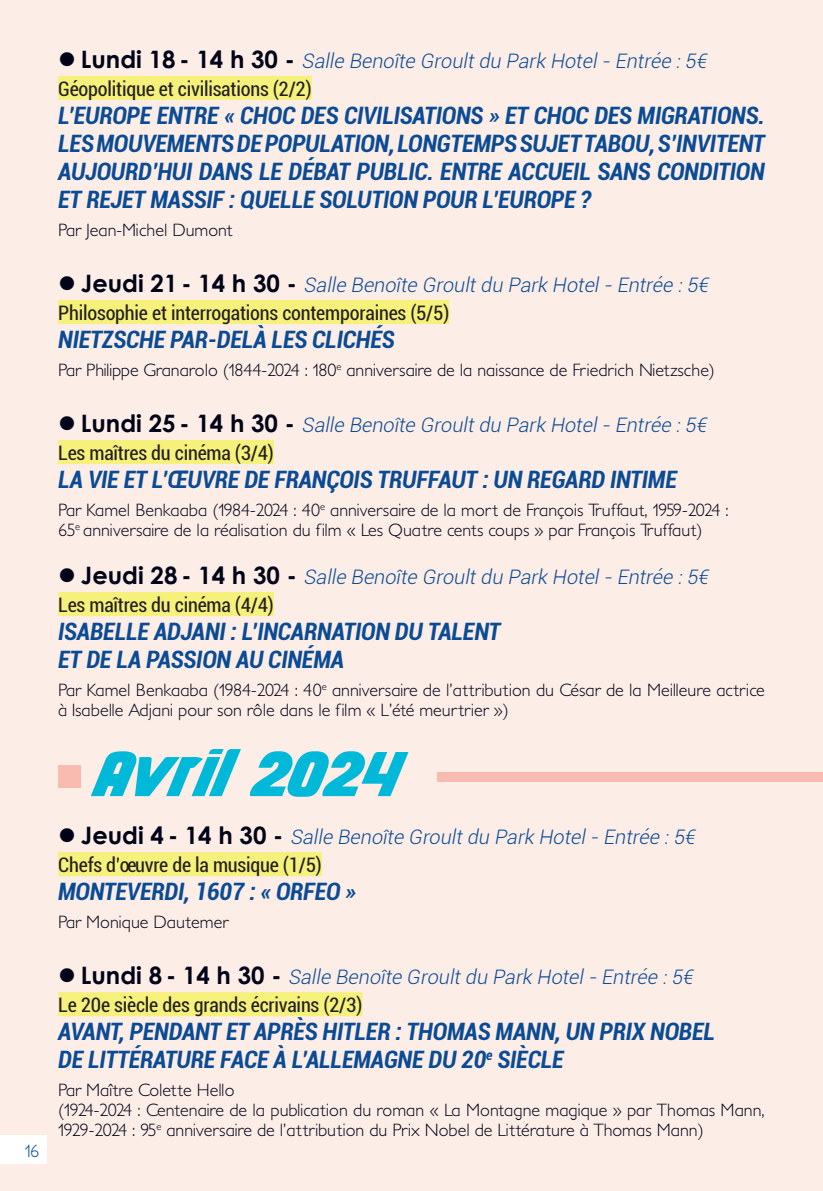
<style>
.page{position:relative;width:823px;height:1191px;background:#fff}
.page>*{position:absolute;margin:0;border:0;box-sizing:border-box;transform-origin:0 0}
.t1{font:60px "Longhaul";letter-spacing:.025em;color:#00b9d8}
.t2{font:italic 700 condensed 24px/28px "Roboto";letter-spacing:-.01em;color:#0a4b95}
.t3{font:italic 300 20px/28px "Roboto";color:#0a4b95}
.t4{font:condensed 20px/28px "Roboto";letter-spacing:-.01em;color:#231f20}
.t5{font:300 18px/20px "Petita";color:#000317}
.t6{font:300 18px "Petita";color:#0a4b95}
.s1{color:#000317}
.s2{font-family:"Century Gothic";font-weight:700;font-style:normal;font-size:24px;color:#000317}
.s3{font-weight:400;font-style:normal;font-stretch:condensed;color:#231f20}
.s4{font-family:"Century Gothic";font-weight:700;font-stretch:normal;font-size:24px;color:#000317}
.s5{font-weight:300;font-style:italic;font-stretch:normal;color:#0a4b95}
</style>
<div class="page">
<hr style="left:822px;top:0;width:1px;height:1191px;background:#fbc5b0">
<div style="left:0;top:0;width:822px;height:1191px;background:#fdede7"></div>
<div style="left:0;top:1135px;width:46px;height:29px;background:#fff"></div>
<div style="left:58px;top:765px;width:23px;height:23px;background:#f9bbb0"></div>
<div style="left:437px;top:772px;width:385px;height:9px;background:#f9bbb0"></div>
<div style="left:58px;top:76px;width:253px;height:24px;background:#f6f17a"></div>
<div style="left:58px;top:300px;width:391px;height:24px;background:#f6f17a"></div>
<div style="left:58px;top:440px;width:216px;height:24px;background:#f6f17a"></div>
<div style="left:58px;top:592px;width:216px;height:24px;background:#f6f17a"></div>
<div style="left:58px;top:852px;width:264px;height:24px;background:#f6f17a"></div>
<div style="left:58px;top:992px;width:304px;height:24px;background:#f6f17a"></div>
<p class="t6" style="left:25px;top:1140px;width:16px">16</p>
<p class="t3" style="left:58px;top:46px;width:653px"><span class="s1">●</span> <span class="s2">L u n d i 1 8 - 1 4 h 3 0 -</span> Salle Benoîte Groultdu Park Hotel-Entrée :5€<br><span class="s3">Géopolitique et civilisations (2/2)</span></p>
<p class="t2" style="left:58px;top:100px;width:707px;text-align:justify">L’EUROPE ENTRE « CHOC DES CIVILISATIONS » ET CHOC DES MIGRATIONS.<br>LES MOUVEMENTS DE POPULATION, LONGTEMPS SUJET TABOU, S’INVITENT AUJOURD’HUI DANS LE DÉBAT PUBLIC. ENTRE ACCUEIL SANS CONDITION ET REJET MASSIF : QUELLE SOLUTION POUR L’EUROPE ?</p>
<p class="t5" style="left:58px;top:220px;width:176px">Par Jean-Michel Dumont</p>
<p class="t4" style="left:58px;top:270px;width:655px"><span class="s1">●</span> <span class="s4">J e u d i 2 1 - 1 4 h 3 0 -</span> <span class="s5">Salle Benoîte Groultdu Park Hotel-Entrée :5€<br></span>Philosophie et interrogations contemporaines (5/5)</p>
<h2 class="t2" style="left:58px;top:324px;width:338px">NIETZSCHE PAR-DELÀ LES CLICHÉS</h2>
<p class="t5" style="left:58px;top:360px;width:657px">Par Philippe Granarolo (1844-2024 : 180<sup>e</sup> anniversaire de la naissance de Friedrich Nietzsche)</p>
<p class="t3" style="left:58px;top:410px;width:653px"><span class="s1">●</span> <span class="s2">L u n d i 2 5 - 1 4 h 3 0 -</span> Salle Benoîte Groultdu Park Hotel-Entrée :5€<br><span class="s3">Les maîtres du cinéma (3/4)</span></p>
<h2 class="t2" style="left:58px;top:464px;width:620px">LA VIE ET L’ŒUVRE DE FRANÇOIS TRUFFAUT : UN REGARD INTIME</h2>
<p class="t5" style="left:58px;top:500px;width:671px">Par Kamel Benkaaba (1984-2024 : 40<sup>e</sup> anniversaire de la mort de François Truffaut, 1959-2024 :<br>65<sup>e</sup> anniversaire de la réalisation du film « Les Quatre cents coups » par François Truffaut)</p>
<p class="t3" style="left:58px;top:562px;width:655px"><span class="s1">●</span> <span class="s2">J e u d i 2 8 - 1 4 h 3 0 -</span> Salle Benoîte Groultdu Park Hotel-Entrée :5€<br><span class="s3">Les maîtres du cinéma (4/4)</span></p>
<h2 class="t2" style="left:58px;top:616px;width:443px">ISABELLE ADJANI : L’INCARNATION DU TALENT<br>ET DE LA PASSION AU CINÉMA</h2>
<p class="t5" style="left:58px;top:680px;width:707px">Par Kamel Benkaaba (1984-2024 : 40<sup>e</sup> anniversaire de l’attribution du César de la Meilleure actrice à Isabelle Adjani pour son rôle dans le film « L’été meurtrier »)</p>
<h1 class="t1" style="left:98px;top:743px;width:307px">Avril 2024</h1>
<p class="t3" style="left:58px;top:822px;width:642px"><span class="s1">●</span> <span class="s2">J e u d i 4 - 1 4 h 3 0 -</span> Salle Benoîte Groultdu Park Hotel-Entrée :5€<br><span class="s3">Chefs d’œuvre de la musique (1/5)</span></p>
<h2 class="t2" style="left:58px;top:876px;width:299px">MONTEVERDI, 1607 : « ORFEO »</h2>
<p class="t5" style="left:58px;top:912px;width:171px">Par Monique Dautemer</p>
<p class="t3" style="left:58px;top:962px;width:640px"><span class="s1">●</span> <span class="s2">L u n d i 8 - 1 4 h 3 0 -</span> Salle Benoîte Groultdu Park Hotel-Entrée :5€<br><span class="s3">Le 20e siècle des grands écrivains (2/3)</span></p>
<h2 class="t2" style="left:58px;top:1016px;width:658px">AVANT, PENDANT ET APRÈS HITLER : THOMAS MANN, UN PRIX NOBEL<br>DE LITTÉRATURE FACE À L’ALLEMAGNE DU 20<sup>e</sup> SIÈCLE</h2>
<p class="t5" style="left:58px;top:1080px;width:707px">Par Maître Colette Hello<br>(1924-2024 : Centenaire de la publication du roman « La Montagne magique » par Thomas Mann,<br>1929-2024 : 95<sup>e</sup> anniversaire de l’attribution du Prix Nobel de Littérature à Thomas Mann)</p>
</div>
